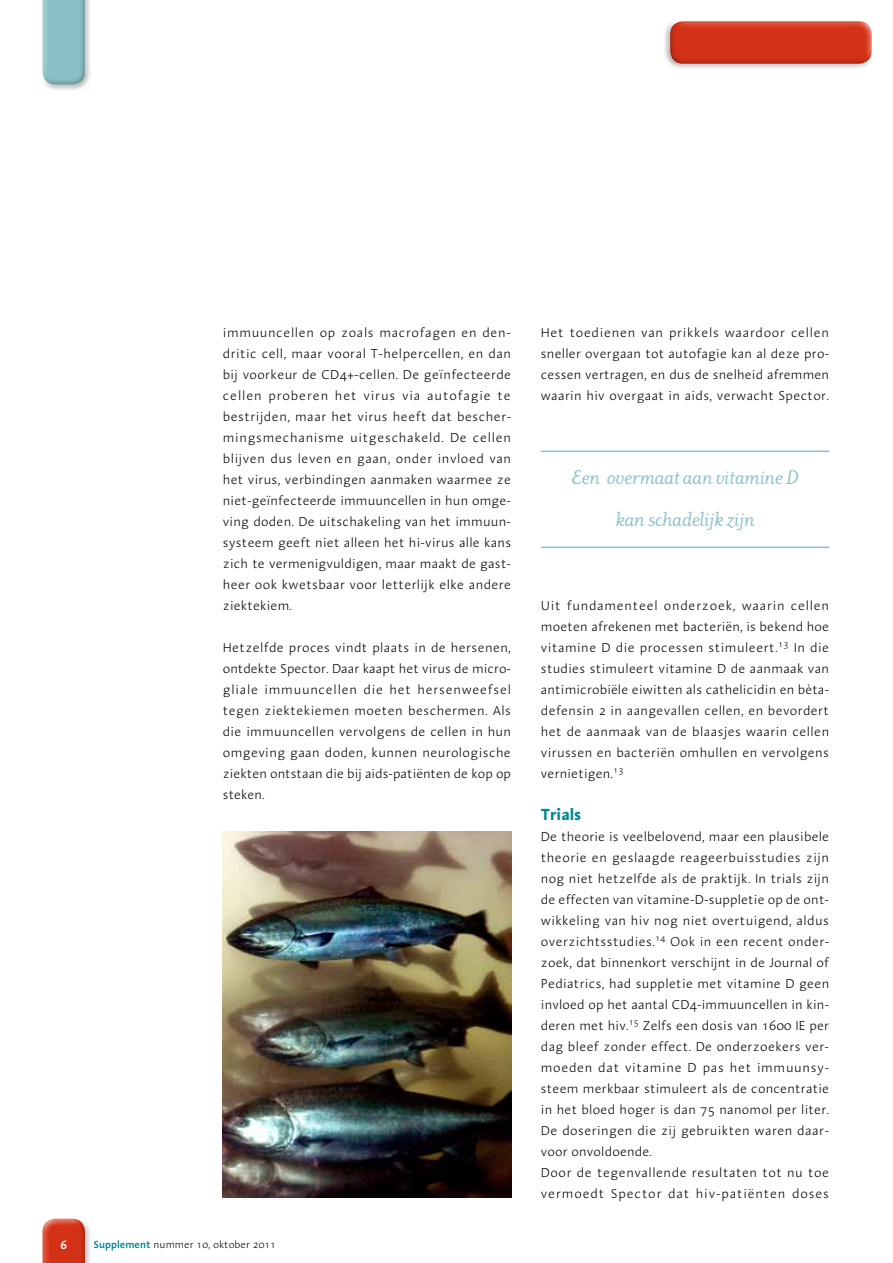
<style>
.page{position:relative;width:893px;height:1263px;background:#fff}
.page>*{position:absolute;margin:0;border:0;box-sizing:border-box;transform-origin:0 0}
.t1{font:italic 21px/42px "Dyadis ITC";letter-spacing:-.02em;color:#88c0c6;text-align:center}
.t2{font:700 16.5px "Linotype Aroma";color:#008793}
.t3{font:300 13.2px/21px "Linotype Aroma";letter-spacing:.02em;color:#000;text-align:justify}
.t4{font:600 12px "Linotype Aroma";color:#fff}
.t5{font:300 10.5px "Linotype Aroma";color:#000}
.s1{font-weight:600;color:#008793}
</style>
<div class="page">
<div style="left:39px;top:1217px;width:54px;height:46px;background:#000;opacity:.4"></div>
<div style="left:39px;top:0;width:54px;height:92px;background:#000;opacity:.4"></div>
<div style="left:662px;top:18px;width:212px;height:54px;background:#000;opacity:.4"></div>
<hr style="left:541px;top:451px;width:288px;height:1px;background:#88c0c6">
<hr style="left:541px;top:547px;width:288px;height:1px;background:#88c0c6">
<img style="left:223px;top:831px;width:288px;height:367px">
<p class="t3" style="left:223px;top:321px;width:290px">immuuncellen op zoals macrofagen en den&shy;dritic cell, maar vooral T-helpercellen, en dan bij voorkeur de CD4+-cellen. De geïnfecteerde cellen proberen het virus via autofagie te bestrijden, maar het virus heeft dat bescher&shy;mingsmechanisme uitgeschakeld. De cellen blijven dus leven en gaan, onder invloed van het virus, verbindingen aanmaken waarmee ze niet-geïnfecteerde immuuncellen in hun omge&shy;ving doden. De uitschakeling van het immuun&shy;systeem geeft niet alleen het hi-virus alle kans zich te vermenigvuldigen, maar maakt de gast&shy;heer ook kwetsbaar voor letterlijk elke andere ziektekiem.</p>
<p class="t3" style="left:223px;top:636px;width:290px">Hetzelfde proces vindt plaats in de hersenen, ontdekte Spector. Daar kaapt het virus de micro&shy;gliale immuuncellen die het hersenweefsel tegen ziektekiemen moeten beschermen. Als die immuuncellen vervolgens de cellen in hun omgeving gaan doden, kunnen neurologische ziekten ontstaan die bij aids-patiënten de kop op steken.</p>
<p class="t4" style="left:60px;top:1237px;width:8px">6</p>
<p class="t5" style="left:94px;top:1238px;width:184px"><span class="s1">Supplement</span> nummer 10, oktober 2011</p>
<p class="t3" style="left:541px;top:321px;width:290px">Het toedienen van prikkels waardoor cellen sneller overgaan tot autofagie kan al deze pro&shy;cessen vertragen, en dus de snelheid afremmen waarin hiv overgaat in aids, verwacht Spector.</p>
<h1 class="t1" style="left:571px;top:455px;width:229px">Een overmaat aan vitamine D kan schadelijk zijn</h1>
<p class="t3" style="left:541px;top:594px;width:290px">Uit fundamenteel onderzoek, waarin cellen moeten afrekenen met bacteriën, is bekend hoe vitamine D die processen stimuleert.<sup>13</sup> In die studies stimuleert vitamine D de aanmaak van antimicrobiële eiwitten als cathelicidin en bèta&shy;defensin 2 in aangevallen cellen, en bevordert het de aanmaak van de blaasjes waarin cellen virussen en bacteriën omhullen en vervolgens vernietigen.<sup>13</sup></p>
<p class="t2" style="left:541px;top:803px;width:42px">Trials</p>
<p class="t3" style="left:541px;top:825px;width:290px;text-align:left">De theorie is veelbelovend, maar een plausibele theorie en geslaagde reageerbuisstudies zijn nog niet hetzelfde als de praktijk. In trials zijn de effecten van vitamine-D-suppletie op de ont&shy;wikkeling van hiv nog niet overtuigend, aldus overzichtsstudies.<sup>14</sup> Ook in een recent onder&shy;zoek, dat binnenkort verschijnt in de Journal of Pediatrics, had suppletie met vitamine D geen invloed op het aantal CD4-immuuncellen in kin&shy;deren met hiv.<sup>15</sup> Zelfs een dosis van 1600 IE per dag bleef zonder effect. De onderzoekers ver&shy;moeden dat vitamine D pas het immuunsy&shy;steem merkbaar stimuleert als de concentratie in het bloed hoger is dan 75 nanomol per liter.<br>De doseringen die zij gebruikten waren daar&shy;voor onvoldoende.<br>Door de tegenvallende resultaten tot nu toe vermoedt Spector dat hiv-patiënten doses</p>
</div>
